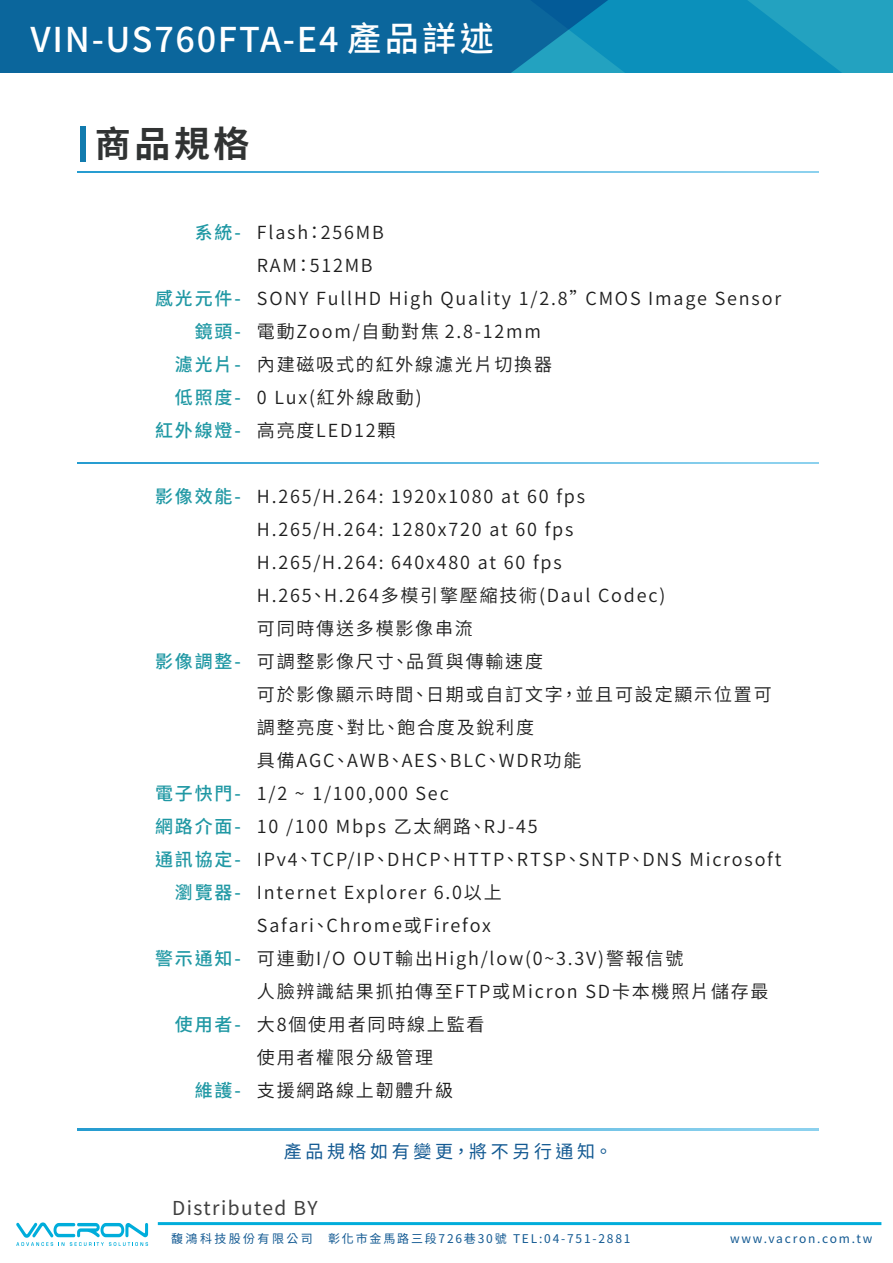
<style>
.page{position:relative;width:893px;height:1263px;background:#fff}
.page>*{position:absolute;margin:0;border:0;box-sizing:border-box;transform-origin:0 0}
.t1{font:700 36px "Noto Sans CJ Ktc";color:#313333}
.t2{font:500 34.2px "Noto Sans CJ Ktc";letter-spacing:.05em;color:#fff}
.t3{font:19.2px "Noto Sans CJ Ktc";letter-spacing:.075em;color:#3f3f3f}
.t4{font:600 18px/33px "Noto Sans CJ Ktc";letter-spacing:.1em;color:#1e1e1e}
.t5{font:500 18px/33px "Noto Sans CJ Ktc";letter-spacing:.1em;color:#2098a4;text-align:right}
.t6{font:18px "Noto Sans Mono CJ Ktc";letter-spacing:.2em;color:#125992}
.t7{font:12px "Noto Sans CJ Ktc";letter-spacing:.15em;color:#125992}
.t8{font:12px "Noto Sans CJ Ktc";letter-spacing:.2em;color:#125992}
</style>
<div class="page">
<svg style="left:77px;top:462px;width:741px;height:1px"></svg>
<svg style="left:77px;top:1129px;width:741px;height:1px"></svg>
<svg style="left:754px;top:0;width:139px;height:73px;background:#1b9cbe"></svg>
<svg style="left:0;top:0;width:754px;height:73px;background:#0b71a3"></svg>
<svg style="left:77px;top:171px;width:741px;height:1px"></svg>
<div style="left:80px;top:127px;width:6px;height:35px;background:#127bae"></div>
<svg style="left:16px;top:1222px;width:132px;height:24px"></svg>
<hr style="left:158px;top:1222px;width:723px;height:3px;background:#00addb">
<h2 class="t2" style="left:31px;top:20px;width:465px">VIN-US760FTA-E4 產品詳述</h2>
<h1 class="t1" style="left:95px;top:124px;width:156px">商品規格</h1>
<p class="t5" style="left:195px;top:216px;width:48px">系統-</p>
<p class="t5" style="left:155px;top:282px;width:87px">感光元件-鏡頭-<br>濾光片-低照度-紅外線燈-</p>
<p class="t4" style="left:257px;top:216px;width:526px">Flash：256MB<br>RAM：512MB<br>SONY FullHD High Quality 1/2.8”CMOS Image Sensor電動Zoom/自動對焦 2.8-12mm<br>內建磁吸式的紅外線濾光片切換器<br>0 Lux(紅外線啟動)<br>高亮度LED12顆</p>
<p class="t5" style="left:155px;top:480px;width:87px">影像效能-</p>
<p class="t5" style="left:155px;top:645px;width:87px">影像調整-</p>
<p class="t5" style="left:155px;top:777px;width:87px">電子快門-網路介面-通訊協定-瀏覽器-</p>
<p class="t5" style="left:155px;top:942px;width:87px">警示通知-</p>
<p class="t5" style="left:175px;top:1008px;width:67px">使用者-</p>
<p class="t5" style="left:195px;top:1074px;width:48px">維護-</p>
<p class="t4" style="left:257px;top:480px;width:526px">H.265/H.264: 1920x1080 at 60 fps<br>H.265/H.264: 1280x720 at 60 fps<br>H.265/H.264: 640x480 at 60 fps<br>H.265、H.264多模引擎壓縮技術(Daul Codec)<br>可同時傳送多模影像串流<br>可調整影像尺寸、品質與傳輸速度<br>可於影像顯示時間、日期或自訂文字，並且可設定顯示位置可調整亮度、對比、飽合度及銳利度<br>具備AGC、AWB、AES、BLC、WDR功能<br>1/2 ~ 1/100,000 Sec<br>10 /100 Mbps 乙太網路、RJ-45<br>IPv4、TCP/IP、DHCP、HTTP、RTSP、SNTP、DNS Microsoft<br>Internet Explorer 6.0以上<br>Safari、Chrome或Firefox<br>可連動I/O OUT輸出High/low(0~3.3V)警報信號<br>人臉辨識結果抓拍傳至FTP或Micron SD卡本機照片儲存最大8個使用者同時線上監看<br>使用者權限分級管理<br>支援網路線上韌體升級</p>
<p class="t6" style="left:284px;top:1141px;width:330px">產品規格如有變更，將不另行通知。</p>
<p class="t3" style="left:172px;top:1197px;width:147px">Distributed BY</p>
<p class="t8" style="left:171px;top:1232px;width:143px">馥鴻科技股份有限公司</p>
<p class="t7" style="left:328px;top:1232px;width:304px">彰化市金馬路三段726巷30號 TEL:04-751-2881</p>
<p class="t7" style="left:730px;top:1232px;width:144px">www.vacron.com.tw</p>
</div>
